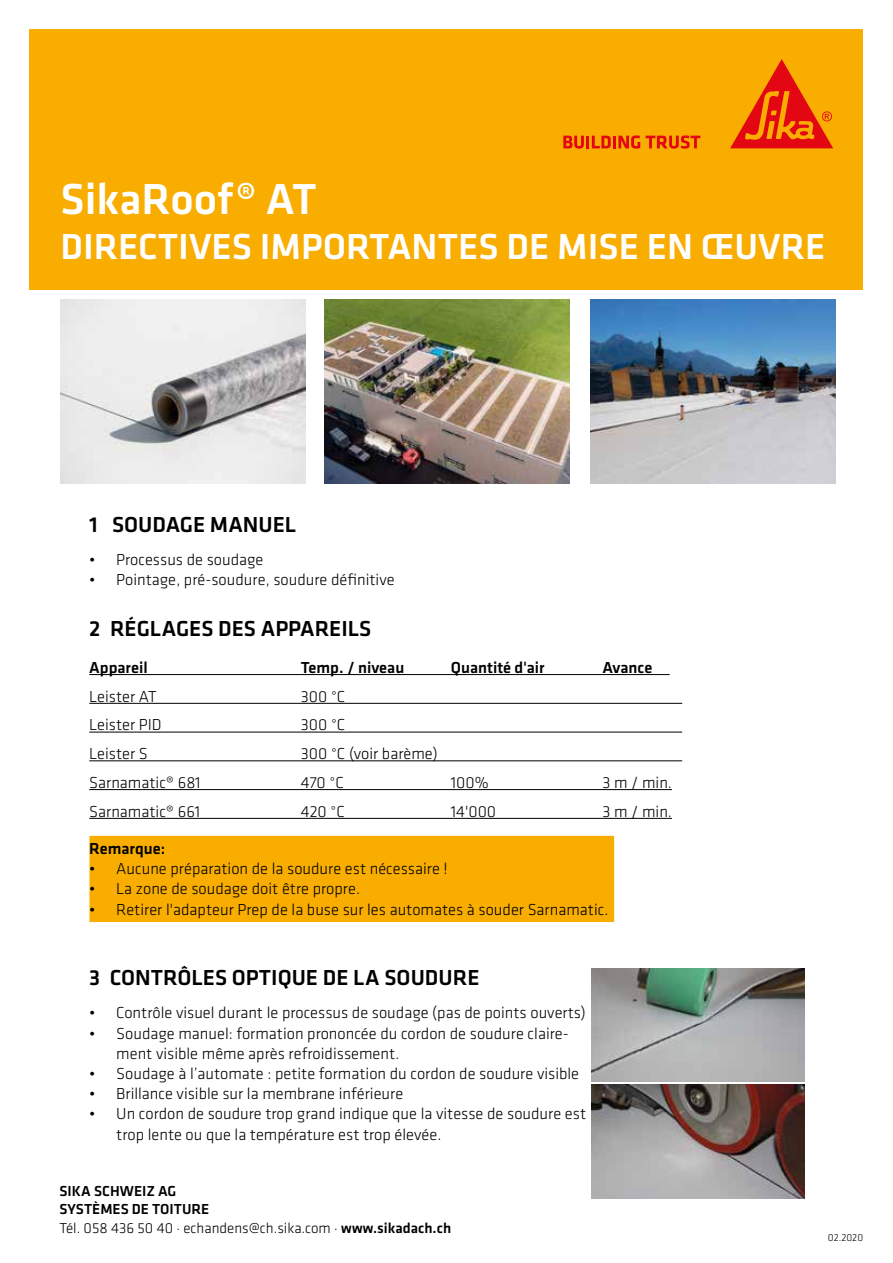
<style>
.page{position:relative;width:893px;height:1263px;background:#fff}
.page>*{position:absolute;margin:0;border:0;box-sizing:border-box;transform-origin:0 0}
.t1{font:500 45px "Klavika";color:#fff}
.t2{font:500 37.5px "Klavika";color:#fff}
.t3{font:500 22.5px "Klavika";color:#000}
.t4{font:300 16.5px/20.2px "Klavika";color:#000}
.t5{font:500 16.5px "Klavika";color:#000}
.t6{font:500 15px/18.8px "Klavika";color:#000}
.t7{font:300 10.5px "Klavika";letter-spacing:-.005em;color:#000}
.s1{font-weight:300}
</style>
<div class="page">
<div style="left:30px;top:30px;width:833px;height:260px;background:#f8ad00"></div>
<svg style="left:563px;top:135px;width:77px;height:14px"></svg>
<svg style="left:646px;top:135px;width:54px;height:14px"></svg>
<svg style="left:730px;top:59px;width:103px;height:89px"></svg>
<div style="left:89px;top:835px;width:526px;height:88px;background:#f8ad00;border:1px solid #fff"></div>
<hr style="left:89px;top:674px;width:581px;height:1px;background:#000">
<hr style="left:89px;top:703px;width:593px;height:1px;background:#000">
<hr style="left:89px;top:732px;width:593px;height:1px;background:#000">
<hr style="left:89px;top:760px;width:593px;height:1px;background:#000">
<hr style="left:89px;top:789px;width:583px;height:1px;background:#000">
<hr style="left:89px;top:818px;width:583px;height:1px;background:#000">
<img style="left:61px;top:300px;width:244px;height:183px">
<img style="left:591px;top:300px;width:244px;height:183px">
<img style="left:325px;top:300px;width:244px;height:183px">
<img style="left:591px;top:968px;width:214px;height:114px">
<img style="left:591px;top:1085px;width:214px;height:113px">
<h1 class="t1" style="left:61px;top:169px;width:258px">SikaRoof® AT</h1>
<h2 class="t2" style="left:61px;top:221px;width:766px">DIRECTIVES IMPORTANTES DE MISE EN ŒUVRE</h2>
<h3 class="t3" style="left:89px;top:509px;width:208px">1 SOUDAGE MANUEL</h3>
<p class="t4" style="left:89px;top:549px;width:176px">• Processus de soudage</p>
<p class="t4" style="left:89px;top:570px;width:307px">• Pointage, pré-soudure, soudure définitive</p>
<h3 class="t3" style="left:89px;top:613px;width:284px">2 RÉGLAGES DES APPAREILS</h3>
<p class="t5" style="left:89px;top:656px;width:60px">Appareil</p>
<p class="t5" style="left:301px;top:656px;width:105px">Temp. / niveau</p>
<p class="t5" style="left:451px;top:656px;width:95px">Quantité d'air</p>
<p class="t5" style="left:602px;top:656px;width:51px">Avance</p>
<p class="t4" style="left:89px;top:686px;width:69px">Leister AT</p>
<p class="t4" style="left:301px;top:686px;width:46px">300 °C</p>
<p class="t4" style="left:89px;top:715px;width:74px">Leister PID</p>
<p class="t4" style="left:301px;top:715px;width:46px">300 °C</p>
<p class="t4" style="left:89px;top:743px;width:60px">Leister S</p>
<p class="t4" style="left:301px;top:743px;width:139px">300 °C (voir barème)</p>
<p class="t4" style="left:89px;top:772px;width:113px">Sarnamatic® 681</p>
<p class="t4" style="left:301px;top:772px;width:44px">470 °C</p>
<p class="t4" style="left:451px;top:772px;width:39px">100%</p>
<p class="t4" style="left:602px;top:772px;width:71px">3 m / min.</p>
<p class="t4" style="left:89px;top:801px;width:112px">Sarnamatic® 661</p>
<p class="t4" style="left:301px;top:801px;width:46px">420 °C</p>
<p class="t4" style="left:451px;top:801px;width:47px">14'000</p>
<p class="t4" style="left:602px;top:801px;width:71px">3 m / min.</p>
<p class="t5" style="left:89px;top:837px;width:77px">Remarque:</p>
<p class="t4" style="left:89px;top:858px;width:360px">• Aucune préparation de la soudure est nécessaire !</p>
<p class="t4" style="left:89px;top:879px;width:272px">• La zone de soudage doit être propre.</p>
<p class="t4" style="left:89px;top:899px;width:521px">• Retirer l'adapteur Prep de la buse sur les automates à souder Sarnamatic.</p>
<h3 class="t3" style="left:89px;top:962px;width:392px">3 CONTRÔLES OPTIQUE DE LA SOUDURE</h3>
<p class="t4" style="left:89px;top:1002px;width:498px">• Contrôle visuel durant le processus de soudage (pas de points ouverts)</p>
<p class="t4" style="left:116px;top:1023px;width:454px;text-indent:-27px">• Soudage manuel: formation prononcée du cordon de soudure claire&shy;ment visible même après refroidissement.</p>
<p class="t4" style="left:89px;top:1063px;width:491px">• Soudage à l’automate : petite formation du cordon de soudure visible</p>
<p class="t4" style="left:89px;top:1083px;width:315px">• Brillance visible sur la membrane inférieure</p>
<p class="t4" style="left:116px;top:1104px;width:471px;text-indent:-27px">• Un cordon de soudure trop grand indique que la vitesse de soudure est trop lente ou que la température est trop élevée.</p>
<p class="t6" style="left:60px;top:1181px;width:393px">SIKA SCHWEIZ AG<br>SYSTÈMES DE TOITURE<br><span class="s1">Tél. 058 436 50 40 </span><sup>.</sup> <span class="s1">echandens@ch.sika.com </span><sup>.</sup> www.sikadach.ch</p>
<p class="t7" style="left:828px;top:1231px;width:37px">02.2020</p>
</div>
